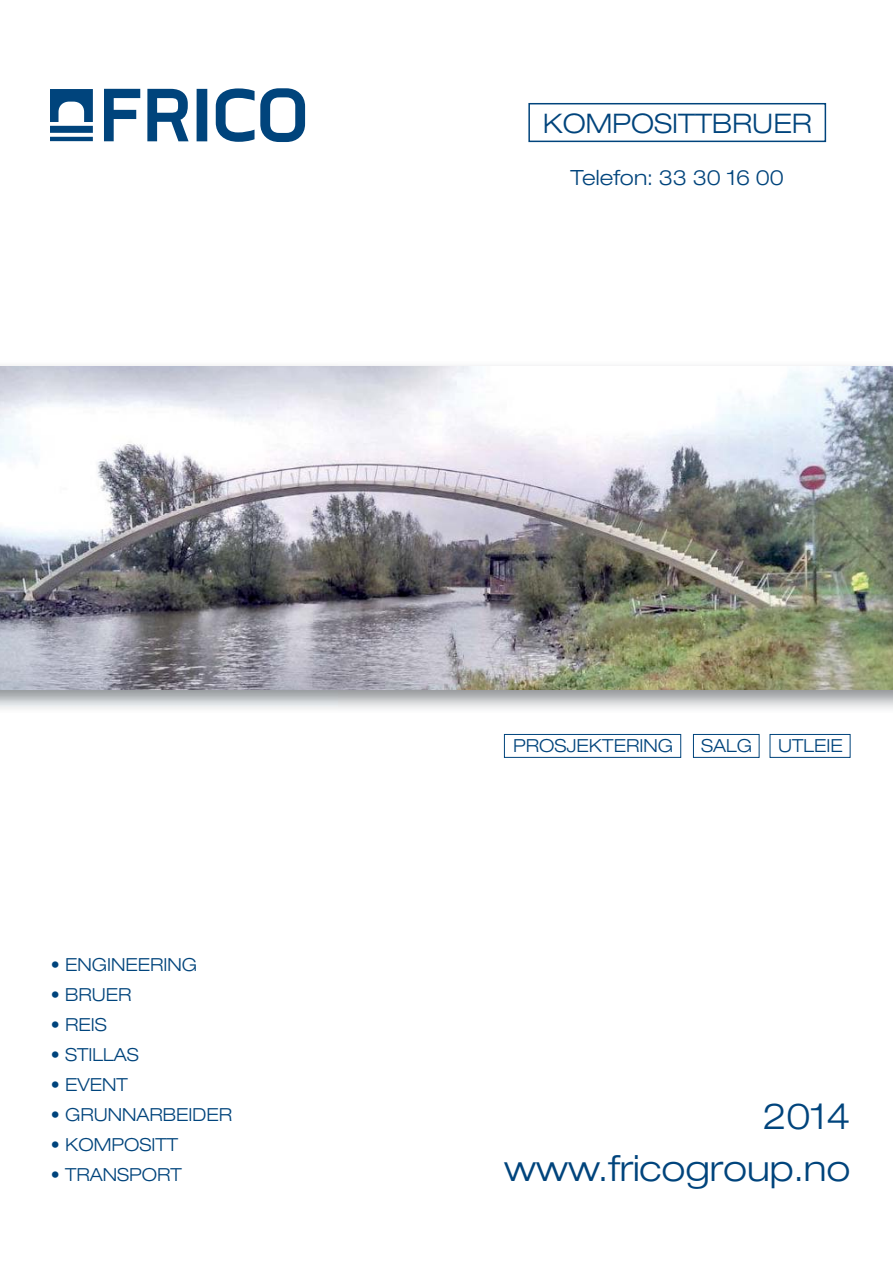
<style>
.page{position:relative;width:893px;height:1263px;background:#fff}
.page>*{position:absolute;margin:0;border:0;box-sizing:border-box;transform-origin:0 0}
.t1{font:300 expanded 36px "Helvetica Neue";color:#00447c}
.t2{font:300 expanded 27px "Helvetica Neue";color:#00447c}
.t3{font:300 expanded 21px "Helvetica Neue";color:#00447c}
.t4{font:300 expanded 18px "Helvetica Neue";color:#00447c}
</style>
<div class="page">
<svg style="left:104px;top:89px;width:36px;height:52px"></svg>
<svg style="left:147px;top:89px;width:42px;height:52px"></svg>
<div style="left:197px;top:89px;width:10px;height:52px;background:#00447c"></div>
<svg style="left:216px;top:88px;width:89px;height:54px"></svg>
<svg style="left:51px;top:89px;width:42px;height:33px"></svg>
<hr style="left:51px;top:137px;width:42px;height:4px;background:#00447c">
<div style="left:51px;top:126px;width:42px;height:7px;background:#00447c"></div>
<img style="left:0;top:367px;width:893px;height:323px">
<svg style="left:504px;top:734px;width:177px;height:24px"></svg>
<svg style="left:769px;top:734px;width:82px;height:24px"></svg>
<svg style="left:693px;top:734px;width:67px;height:24px"></svg>
<svg style="left:528px;top:103px;width:299px;height:40px"></svg>
<p class="t4" style="left:51px;top:958px;width:147px">• ENGINEERING</p>
<p class="t4" style="left:51px;top:988px;width:82px">• BRUER</p>
<p class="t4" style="left:51px;top:1018px;width:57px">• REIS</p>
<p class="t4" style="left:51px;top:1048px;width:89px">• STILLAS</p>
<p class="t4" style="left:51px;top:1078px;width:78px">• EVENT</p>
<p class="t4" style="left:51px;top:1108px;width:183px">• GRUNNARBEIDER</p>
<p class="t4" style="left:51px;top:1138px;width:129px">• KOMPOSITT</p>
<p class="t4" style="left:51px;top:1168px;width:132px">• TRANSPORT</p>
<h2 class="t2" style="left:543px;top:114px;width:271px">KOMPOSITTBRUER</h2>
<p class="t3" style="left:570px;top:169px;width:215px">Telefon: 33 30 16 00</p>
<p class="t4" style="left:513px;top:739px;width:161px">PROSJEKTERING</p>
<p class="t4" style="left:701px;top:739px;width:53px">SALG</p>
<p class="t4" style="left:778px;top:739px;width:66px">UTLEIE</p>
<h1 class="t1" style="left:762px;top:1104px;width:90px">2014</h1>
<h1 class="t1" style="left:504px;top:1155px;width:348px">www.fricogroup.no</h1>
</div>
